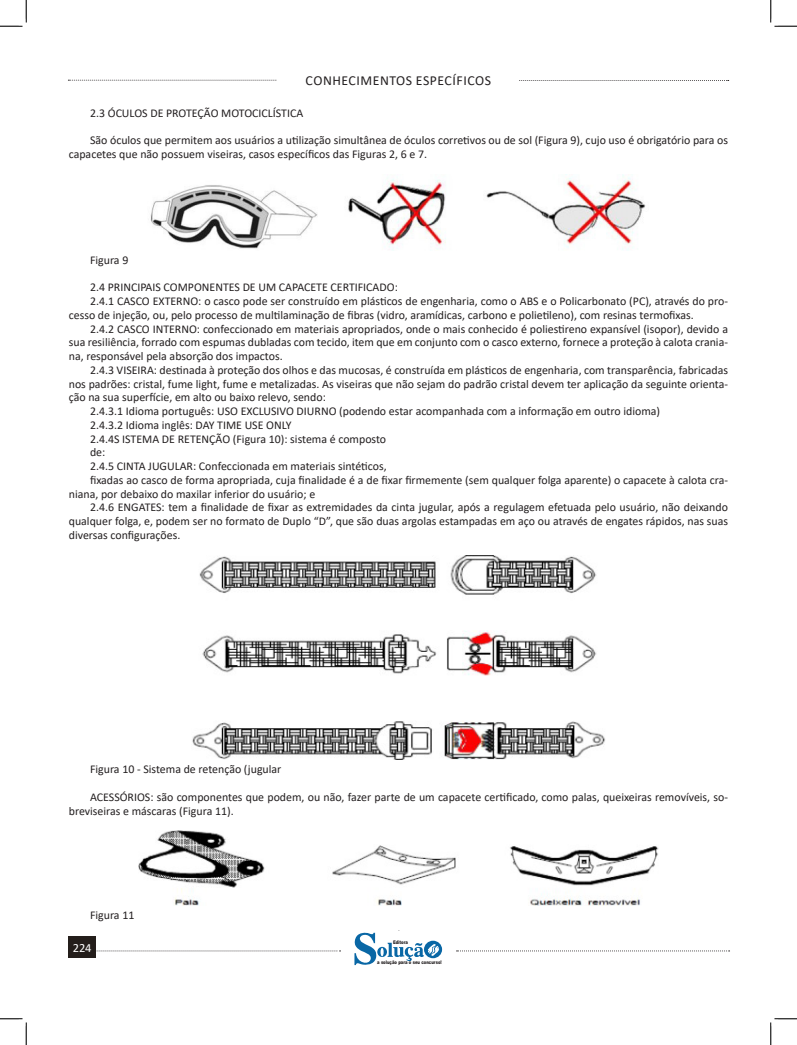
<style>
.page{position:relative;width:797px;height:1045px;background:#fff}
.page>*{position:absolute;margin:0;border:0;box-sizing:border-box;transform-origin:0 0}
.t1{font:13.75px "Calibri";letter-spacing:.04em;color:#231f20}
.t2{font:12.5px "Calibri";letter-spacing:-.02em;color:#fff}
.TEXTO_BASE{font:11.88px/13.8px "Calibri";color:#231f20}
.t3{font:900 5px "Arial";color:#231f20;scale:.76 1}
</style>
<div class="page">
<svg style="left:96px;top:950px;width:244px;height:1px"></svg>
<svg style="left:68px;top:80px;width:209px;height:1px"></svg>
<svg style="left:519px;top:80px;width:209px;height:1px"></svg>
<svg style="left:456px;top:950px;width:273px;height:1px"></svg>
<div style="left:68px;top:936px;width:28px;height:22px;background:#241e1b"></div>
<svg style="left:354px;top:930px;width:88px;height:35px"></svg>
<img style="left:150px;top:174px;width:496px;height:76px">
<img style="left:192px;top:555px;width:413px;height:204px">
<img style="left:139px;top:830px;width:519px;height:75px">
<svg style="left:0;top:0;width:27px;height:27px"></svg>
<svg style="left:0;top:1018px;width:27px;height:27px"></svg>
<svg style="left:770px;top:0;width:27px;height:27px"></svg>
<svg style="left:770px;top:1018px;width:27px;height:27px"></svg>
<p class="t1" style="left:305px;top:71px;width:187px">CONHECIMENTOS ESPECÍFICOS</p>
<p class="TEXTO_BASE" style="left:90px;top:106px;width:215px">2.3 ÓCULOS DE PROTEÇÃO MOTOCICLÍSTICA</p>
<p class="TEXTO_BASE" style="left:69px;top:133px;width:660px;text-indent:21px">São óculos que permitem aos usuários a utilização simultânea de óculos corretivos ou de sol (Figura 9), cujo uso é obrigatório para os capacetes que não possuem viseiras, casos específicos das Figuras 2, 6 e 7.</p>
<p class="TEXTO_BASE" style="left:90px;top:253px;width:40px">Figura 9</p>
<p class="TEXTO_BASE" style="left:90px;top:280px;width:309px">2.4 PRINCIPAIS COMPONENTES DE UM CAPACETE CERTIFICADO:</p>
<p class="TEXTO_BASE" style="left:69px;top:294px;width:660px;text-indent:21px">2.4.1 CASCO EXTERNO: o casco pode ser construído em plásticos de engenharia, como o ABS e o Policarbonato (PC), através do pro&shy;cesso de injeção, ou, pelo processo de multilaminação de fibras (vidro, aramídicas, carbono e polietileno), com resinas termofixas.</p>
<p class="TEXTO_BASE" style="left:69px;top:321px;width:660px;text-align:justify;text-indent:21px">2.4.2 CASCO INTERNO: confeccionado em materiais apropriados, onde o mais conhecido é poliestireno expansível (isopor), devido a sua resiliência, forrado com espumas dubladas com tecido, item que em conjunto com o casco externo, fornece a proteção à calota crania&shy;na, responsável pela absorção dos impactos.</p>
<p class="TEXTO_BASE" style="left:69px;top:363px;width:660px;text-align:justify;text-indent:21px">2.4.3 VISEIRA: destinada à proteção dos olhos e das mucosas, é construída em plásticos de engenharia, com transparência, fabricadas nos padrões: cristal, fume light, fume e metalizadas. As viseiras que não sejam do padrão cristal devem ter aplicação da seguinte orienta&shy;ção na sua superfície, em alto ou baixo relevo, sendo:</p>
<p class="TEXTO_BASE" style="left:90px;top:404px;width:571px">2.4.3.1 Idioma português: USO EXCLUSIVO DIURNO (podendo estar acompanhada com a informação em outro idioma)</p>
<p class="TEXTO_BASE" style="left:90px;top:418px;width:203px">2.4.3.2 Idioma inglês: DAY TIME USE ONLY</p>
<p class="TEXTO_BASE" style="left:90px;top:431px;width:298px">2.4.4S ISTEMA DE RETENÇÃO (Figura 10): sistema é composto</p>
<p class="TEXTO_BASE" style="left:90px;top:445px;width:17px">de:</p>
<p class="TEXTO_BASE" style="left:90px;top:459px;width:298px">2.4.5 CINTA JUGULAR: Confeccionada em materiais sintéticos,</p>
<p class="TEXTO_BASE" style="left:69px;top:473px;width:660px;text-indent:21px">fixadas ao casco de forma apropriada, cuja finalidade é a de fixar firmemente (sem qualquer folga aparente) o capacete à calota cra&shy;niana, por debaixo do maxilar inferior do usuário; e</p>
<p class="TEXTO_BASE" style="left:69px;top:500px;width:660px;text-align:justify;text-indent:21px">2.4.6 ENGATES: tem a finalidade de fixar as extremidades da cinta jugular, após a regulagem efetuada pelo usuário, não deixando qualquer folga, e, podem ser no formato de Duplo “D”, que são duas argolas estampadas em aço ou através de engates rápidos, nas suas diversas configurações.</p>
<p class="TEXTO_BASE" style="left:90px;top:762px;width:193px">Figura 10 - Sistema de retenção (jugular</p>
<p class="TEXTO_BASE" style="left:69px;top:789px;width:660px;text-indent:21px">ACESSÓRIOS: são componentes que podem, ou não, fazer parte de um capacete certificado, como palas, queixeiras removíveis, so&shy;breviseiras e máscaras (Figura 11).</p>
<p class="TEXTO_BASE" style="left:90px;top:908px;width:46px">Figura 11</p>
<p class="t2" style="left:73px;top:939px;width:20px">224</p>
<p class="t2" style="left:70px;top:942px;width:20px">224</p>
<p class="t3" style="left:393px;top:939px;width:21px">Editora</p>
<p class="t3" style="left:377px;top:959px;width:86px">a solução para o seu concurso!</p>
</div>
